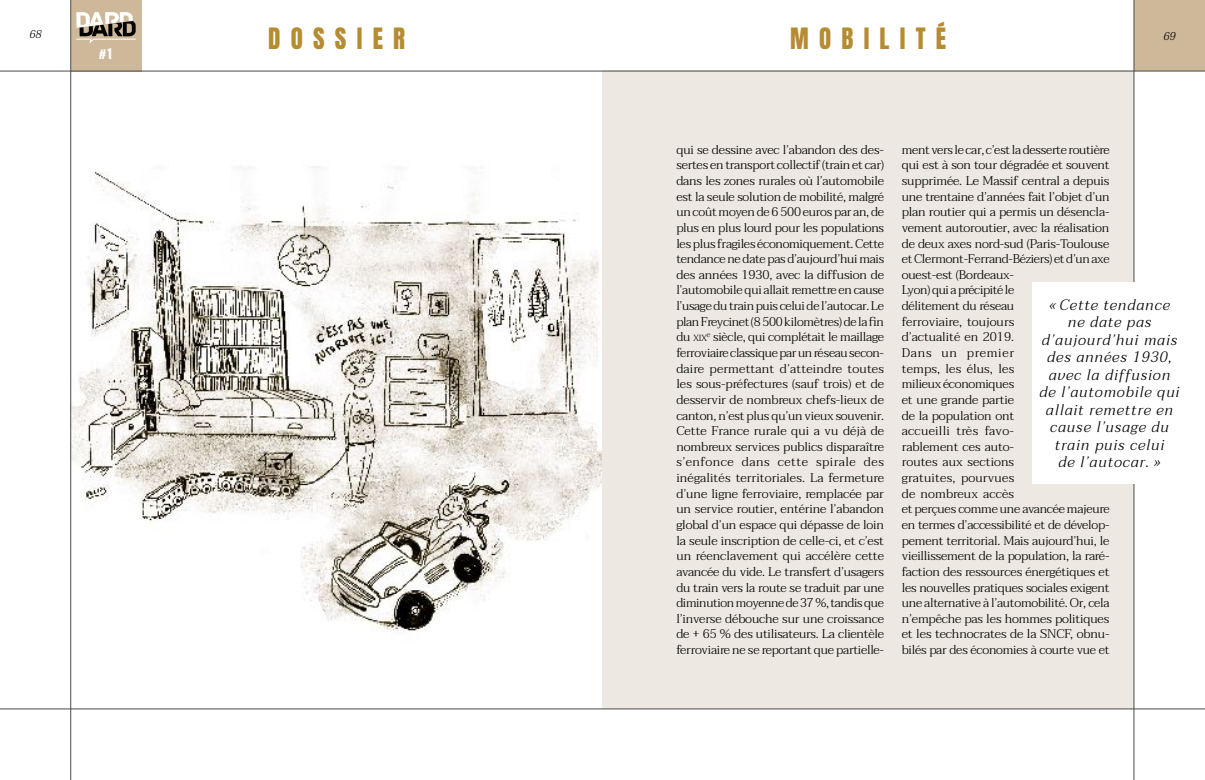
<style>
.page{position:relative;width:1205px;height:780px;background:#fff}
.page>*{position:absolute;margin:0;border:0;box-sizing:border-box;transform-origin:0 0}
.t1{font:25px "Anton";letter-spacing:.41em;color:#b58c31}
.t2{font:italic 300 15px/17.5px "Taviraj";letter-spacing:.06em;color:#000;text-align:center}
.t3{font:300 12.5px/15.6px "Taviraj";letter-spacing:-.015em;color:#000;text-align:justify}
.t4{font:12.5px "Anton";color:#fff}
.t5{font:italic 300 11.25px "Taviraj";color:#000}
.t6{font:300 8.75px "Taviraj";color:#000}
.s1{font-size:12.5px}
</style>
<div class="page">
<img style="left:71px;top:133px;width:531px;height:540px">
<div style="left:602px;top:71px;width:532px;height:638px;background:#ede9e2"></div>
<div style="left:71px;top:0;width:70px;height:71px;background:#ceb89a"></div>
<div style="left:1134px;top:0;width:71px;height:71px;background:#ceb89a"></div>
<hr style="left:0;top:71px;width:1205px;height:1px;background:#4a4a49">
<hr style="left:0;top:708px;width:1205px;height:1px;background:#4a4a49">
<hr style="left:1133px;top:0;width:1px;height:780px;background:#4a4a49">
<hr style="left:70px;top:0;width:1px;height:780px;background:#4a4a49">
<svg style="left:76px;top:12px;width:60px;height:31px"></svg>
<div style="left:1032px;top:282px;width:155px;height:201px;background:#fff"></div>
<h1 class="t1" style="left:268px;top:20px;width:138px">DOSSIER</h1>
<h1 class="t1" style="left:790px;top:20px;width:157px">MOBILITÉ</h1>
<p class="t5" style="left:29px;top:28px;width:14px">68</p>
<p class="t5" style="left:1163px;top:29px;width:14px">69</p>
<p class="t4" style="left:99px;top:45px;width:14px">#1</p>
<p class="t3" style="left:676px;top:142px;width:209px">qui se dessine avec l’abandon des des&shy;sertes en transport collectif (train et car) dans les zones rurales où l’automobile est la seule solution de mobilité, malgré un coût moyen de 6 500 euros par an, de plus en plus lourd pour les populations les plus fragiles économiquement. Cette tendance ne date pas d’aujourd’hui mais des années 1930, avec la diffusion de l’automobile qui allait remettre en cause l’usage du train puis celui de l’autocar. Le plan Freycinet (8 500 kilomètres) de la fin</p>
<p class="t6" style="left:676px;top:333px;width:32px"><span class="s1">du</span> xix</p>
<p class="t3" style="left:676px;top:329px;width:209px;text-indent:31px"><sup>e</sup> siècle, qui complétait le maillage ferroviaire classique par un réseau secon&shy;daire permettant d’atteindre toutes les sous-préfectures (sauf trois) et de desservir de nombreux chefs-lieux de canton, n’est plus qu’un vieux souvenir.<br>Cette France rurale qui a vu déjà de nombreux services publics disparaître s’enfonce dans cette spirale des inégalités territoriales. La fermeture d’une ligne ferroviaire, remplacée par un service routier, entérine l’abandon global d’un espace qui dépasse de loin la seule inscription de celle-ci, et c’est un réenclavement qui accélère cette avancée du vide. Le transfert d’usagers du train vers la route se traduit par une diminution moyenne de 37 %, tandis que l’inverse débouche sur une croissance de + 65 % des utilisateurs. La clientèle ferroviaire ne se reportant que partielle-</p>
<p class="t3" style="left:902px;top:142px;width:209px;text-align:left">ment vers le car, c’est la desserte routière qui est à son tour dégradée et souvent supprimée. Le Massif central a depuis une trentaine d’années fait l’objet d’un plan routier qui a permis un désencla&shy;vement autoroutier, avec la réalisation de deux axes nord-sud (Paris-Toulouse et Clermont-Ferrand-Béziers) et d’un axe ouest-est (Bordeaux-<br>Lyon) qui a précipité le<br>délitement du réseau<br>ferroviaire, toujours<br>d’actualité en 2019.<br>Dans un premier<br>temps, les élus, les<br>milieux économiques<br>et une grande partie<br>de la population ont<br>accueilli très favo-<br>rablement ces auto-<br>routes aux sections<br>gratuites, pourvues<br>de nombreux accès<br>et perçues comme une avancée majeure en termes d’accessibilité et de dévelop&shy;pement territorial. Mais aujourd’hui, le vieillissement de la population, la raré&shy;faction des ressources énergétiques et les nouvelles pratiques sociales exigent une alternative à l’automobilité. Or, cela n’empêche pas les hommes politiques et les technocrates de la SNCF, obnu&shy;bilés par des économies à courte vue et</p>
<p class="t2" style="left:1039px;top:295px;width:142px">« Cette tendance ne date pas d’aujourd’hui mais des années 1930, avec la diffusion de l’automobile qui allait remettre en cause l’usage du train puis celui<br>de l’autocar. »</p>
</div>
